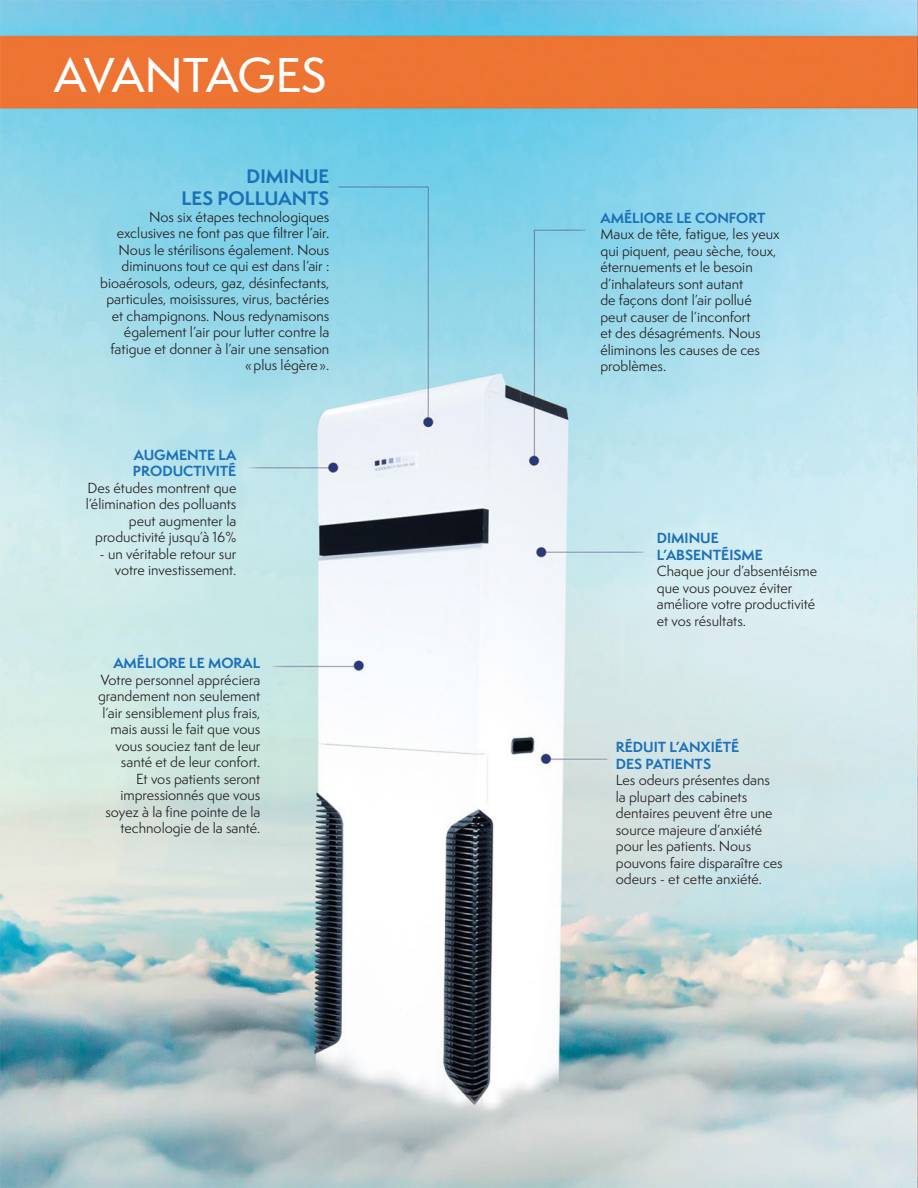
<style>
.page{position:relative;width:918px;height:1188px;background:#fff}
.page>*{position:absolute;margin:0;border:0;box-sizing:border-box;transform-origin:0 0}
.t1{font:500 45px "Semplicita Pro";letter-spacing:-.015em;color:#fff}
.t2{font:700 18px/21.6px "Semplicita Pro";color:#1c70b8;text-align:right}
.t3{font:13.5px/16.5px "Semplicita Pro";color:#231f20;text-align:right}
.t4{font:700 13.5px/16.5px "Semplicita Pro";color:#1c70b8}
</style>
<div class="page">
<img style="left:0;top:0;width:918px;height:1188px">
<p class="t1" style="left:54px;top:44px;width:274px">AVANTAGES</p>
<p class="t2" style="left:182px;top:166px;width:149px">DIMINUE<br>LES POLLUANTS</p>
<p class="t3" style="left:100px;top:208px;width:231px">Nos six étapes technologiques exclusives ne font pas que filtrer l’air.<br>Nous le stérilisons également. Nous diminuons tout ce qui est dans l’air : bioaérosols, odeurs, gaz, désinfectants, particules, moisissures, virus, bactéries et champignons. Nous redynamisons également l’air pour lutter contre la fatigue et donner à l’air une sensation «plus légère».</p>
<p class="t4" style="left:133px;top:446px;width:105px">AUGMENTE LA<br>PRODUCTIVITÉ</p>
<p class="t3" style="left:86px;top:479px;width:152px">Des études montrent que l’élimination des polluants peut augmenter la productivité jusqu’à 16%</p>
<p class="t3" style="left:100px;top:545px;width:138px">- un véritable retour sur votre investissement.</p>
<p class="t4" style="left:113px;top:655px;width:149px">AMÉLIORE LE MORAL</p>
<p class="t3" style="left:98px;top:671px;width:164px">Votre personnel appréciera grandement non seulement l’air sensiblement plus frais, mais aussi le fait que vous vous souciez tant de leur santé et de leur confort.<br>Et vos patients seront impressionnés que vous soyez à la fine pointe de la technologie de la santé.</p>
<p class="t4" style="left:600px;top:209px;width:167px">AMÉLIORE LE CONFORT</p>
<p class="t3" style="left:600px;top:226px;width:181px;text-align:left">Maux de tête, fatigue, les yeux qui piquent, peau sèche, toux, éternuements et le besoin d’inhalateurs sont autant<br>de façons dont l’air pollué peut causer de l’inconfort<br>et des désagréments. Nous éliminons les causes de ces problèmes.</p>
<p class="t4" style="left:657px;top:530px;width:108px">DIMINUE<br>L’ABSENTÉISME</p>
<p class="t3" style="left:657px;top:563px;width:162px;text-align:left">Chaque jour d’absentéisme que vous pouvez éviter améliore votre productivité et vos résultats.</p>
<p class="t4" style="left:616px;top:738px;width:125px">RÉDUIT L’ANXIÉTÉ<br>DES PATIENTS</p>
<p class="t3" style="left:616px;top:772px;width:168px;text-align:left">Les odeurs présentes dans la plupart des cabinets dentaires peuvent être une source majeure d’anxiété pour les patients. Nous pouvons faire disparaître ces odeurs - et cette anxiété.</p>
</div>
